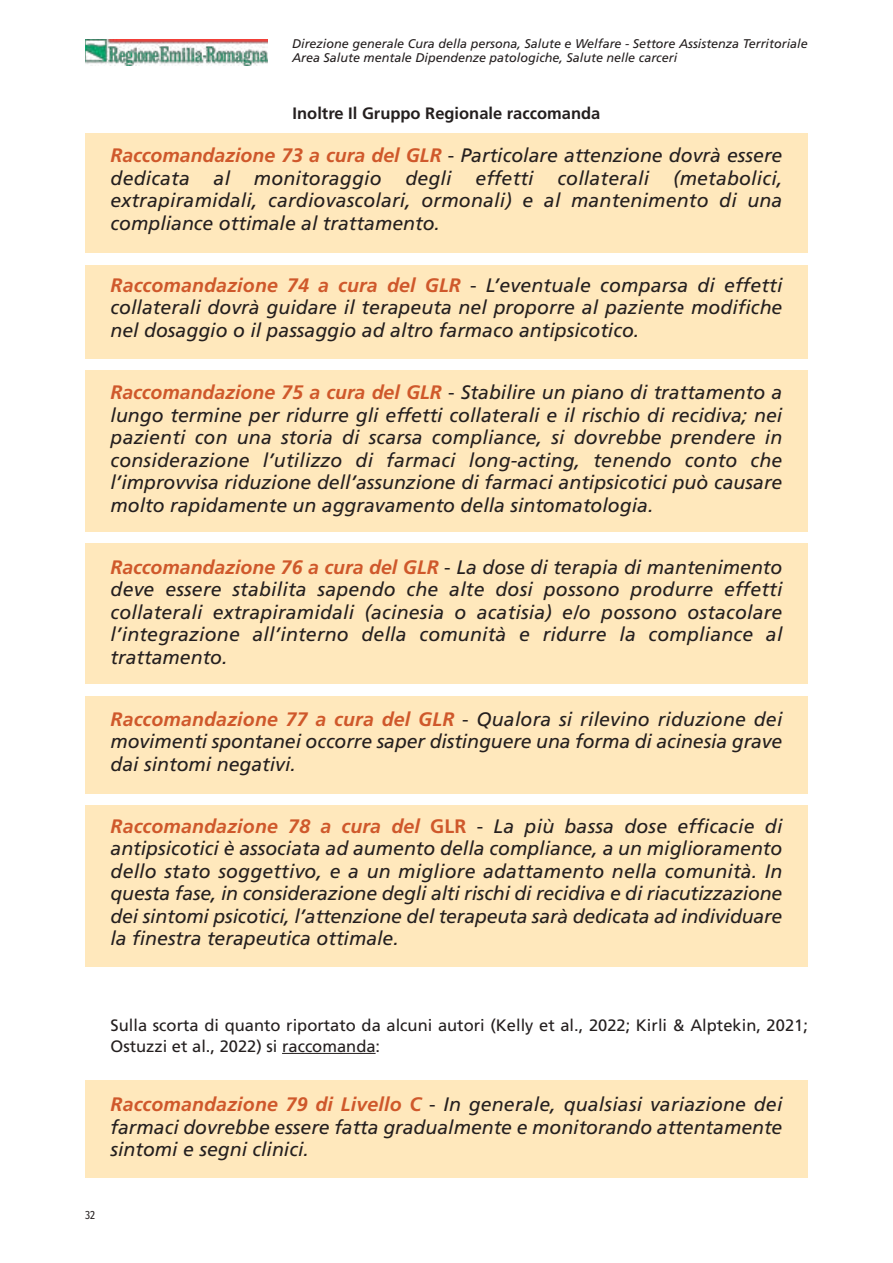
<style>
.page{position:relative;width:893px;height:1263px;background:#fff}
.page>*{position:absolute;margin:0;border:0;box-sizing:border-box;transform-origin:0 0}
.t1{font:italic 19.5px/22.5px "Frutiger";color:#241f1f;text-align:justify}
.t2{font:16.5px/20.2px "Frutiger";color:#241f1f}
.t3{font:700 16.5px "Frutiger";color:#241f1f}
.t4{font:italic 12.6px/14.2px "Frutiger";color:#241f1f}
.t5{font:12px "Fira Sans Condensed";color:#241f1f}
.s1{font-weight:700;color:#cf582b}
.s2{font-style:normal}
.s3{font-weight:700;font-style:normal;color:#cf582b}
</style>
<div class="page">
<div style="left:85px;top:1080px;width:723px;height:98px;background:#ffe8bc"></div>
<div style="left:85px;top:805px;width:723px;height:162px;background:#ffe8bc"></div>
<div style="left:85px;top:696px;width:723px;height:98px;background:#ffe8bc"></div>
<div style="left:85px;top:370px;width:723px;height:162px;background:#ffe8bc"></div>
<div style="left:85px;top:543px;width:723px;height:140px;background:#ffe8bc"></div>
<div style="left:85px;top:265px;width:723px;height:94px;background:#ffe8bc"></div>
<div style="left:85px;top:134px;width:723px;height:119px;background:#ffe8bc"></div>
<hr style="left:282px;top:1053px;width:94px;height:1px;background:#241f1f">
<img style="left:85px;top:39px;width:182px;height:26px">
<p class="t4" style="left:292px;top:37px;width:517px">Direzione generale Cura della persona, Salute e Welfare - Settore Assistenza Territoriale<br>Area Salute mentale Dipendenze patologiche, Salute nelle carceri</p>
<p class="t3" style="left:293px;top:106px;width:309px">Inoltre Il Gruppo Regionale raccomanda</p>
<p class="t1" style="left:111px;top:146px;width:673px"><span class="s1">Raccomandazione 73 a cura del GLR</span> <span class="s2">-</span> Particolare attenzione dovrà essere dedicata al monitoraggio degli effetti collaterali (metabolici, extrapiramidali, cardiovascolari, ormonali) e al mantenimento di una compliance ottimale al trattamento.</p>
<p class="t1" style="left:111px;top:275px;width:673px"><span class="s1">Raccomandazione 74 a cura del GLR</span> <span class="s2">-</span> L’eventuale comparsa di effetti collaterali dovrà guidare il terapeuta nel proporre al paziente modifiche nel dosaggio o il passaggio ad altro farmaco antipsicotico.</p>
<p class="t1" style="left:111px;top:382px;width:673px"><span class="s1">Raccomandazione 75 a cura del GLR</span> <span class="s2">-</span> Stabilire un piano di trattamento a lungo termine per ridurre gli effetti collaterali e il rischio di recidiva; nei pazienti con una storia di scarsa compliance, si dovrebbe prendere in considerazione l’utilizzo di farmaci long-acting, tenendo conto che l’improvvisa riduzione dell’assunzione di farmaci antipsicotici può causare molto rapidamente un aggravamento della sintomatologia.</p>
<p class="t1" style="left:111px;top:557px;width:673px"><span class="s1">Raccomandazione 76 a cura del GLR</span> <span class="s2">-</span> La dose di terapia di mantenimento deve essere stabilita sapendo che alte dosi possono produrre effetti collaterali extrapiramidali (acinesia o acatisia) e/o possono ostacolare l’integrazione all’interno della comunità e ridurre la compliance al trattamento.</p>
<p class="t1" style="left:111px;top:709px;width:673px"><span class="s1">Raccomandazione 77 a cura del GLR</span> <span class="s2">-</span> Qualora si rilevino riduzione dei movimenti spontanei occorre saper distinguere una forma di acinesia grave dai sintomi negativi.</p>
<p class="t1" style="left:111px;top:816px;width:673px"><span class="s1">Raccomandazione 78 a cura del</span> <span class="s3">GLR</span> <span class="s2">-</span> La più bassa dose efficacie di antipsicotici è associata ad aumento della compliance, a un miglioramento dello stato soggettivo, e a un migliore adattamento nella comunità. In questa fase, in considerazione degli alti rischi di recidiva e di riacutizzazione dei sintomi psicotici, l’attenzione del terapeuta sarà dedicata ad individuare la finestra terapeutica ottimale.</p>
<p class="t2" style="left:111px;top:1017px;width:699px">Sulla scorta di quanto riportato da alcuni autori (Kelly et al., 2022; Kirli &amp; Alptekin, 2021;<br>Ostuzzi et al., 2022) si raccomanda:</p>
<p class="t1" style="left:111px;top:1095px;width:673px"><span class="s1">Raccomandazione 79 di Livello C</span> <span class="s2">-</span> In generale, qualsiasi variazione dei farmaci dovrebbe essere fatta gradualmente e monitorando attentamente sintomi e segni clinici.</p>
<p class="t5" style="left:85px;top:1206px;width:12px">32</p>
</div>
